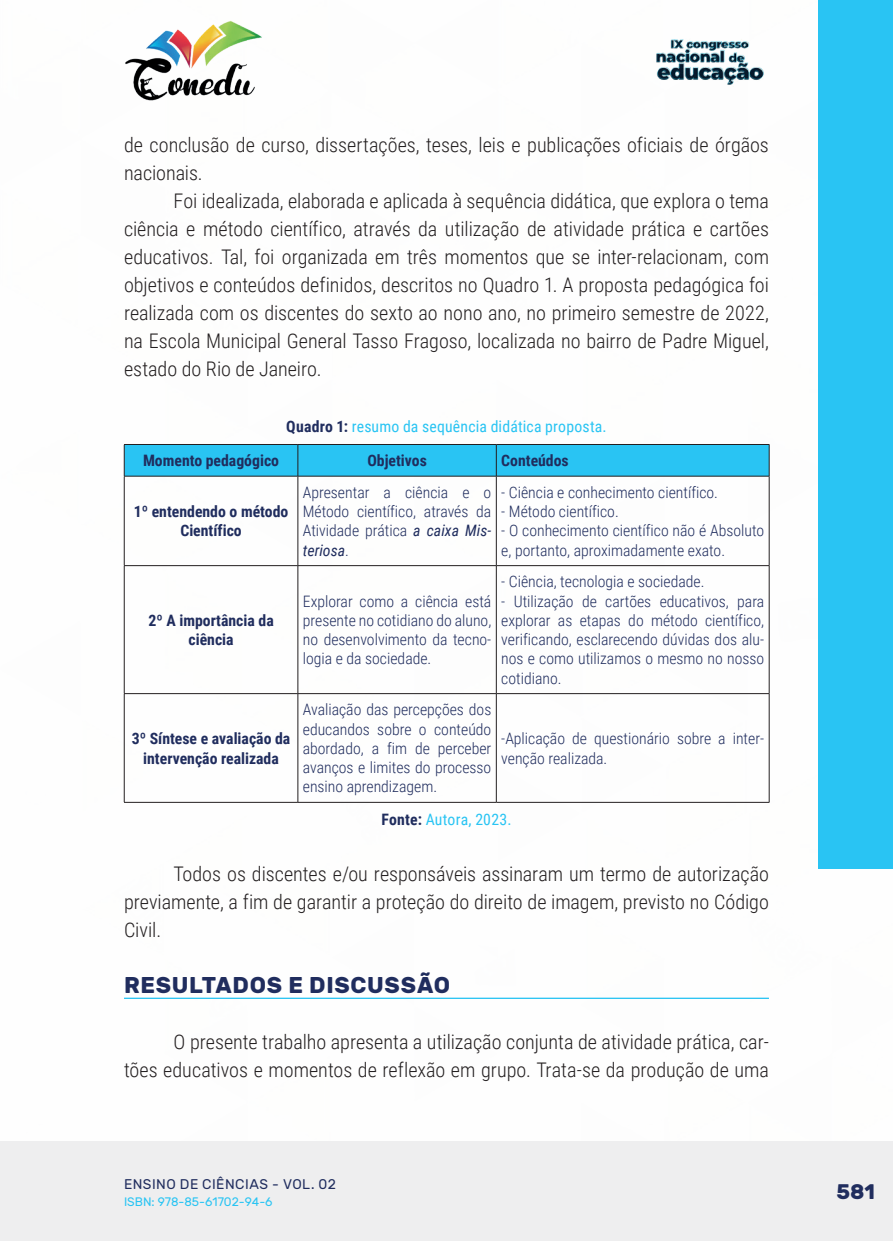
<style>
.page{position:relative;width:893px;height:1241px;background:#fff}
.page>*{position:absolute;margin:0;border:0;box-sizing:border-box;transform-origin:0 0}
._10_SUBTITULO{font:700 22.75px "Rubik";letter-spacing:.03em;color:#202d5e}
.t1{font:700 21px "Rubik";color:#202d5e}
._9_CORPO{font:300 20.12px/28px "Roboto Condensed";color:#231f20;text-align:justify}
._20_CELULAS{font:300 15.75px/19.2px "Roboto Condensed";color:#202d5e;text-align:justify}
._20_CELULAS-2{font:700 15.75px/19.2px "Roboto Condensed";color:#202d5e;text-align:center}
._14_LEGENDAS{font:15.75px "Roboto Condensed";letter-spacing:.01em;color:#29c4f3}
._15_FONTES{font:15.75px "Roboto Condensed";letter-spacing:.015em;color:#29c4f3}
.t2{font:14px "Rubik";letter-spacing:.035em;color:#202d5e}
.t3{font:12.25px "Rubik";color:#29c4f3}
.s1{font-weight:700;color:#202d5e}
.s2{font-weight:400;font-style:italic}
</style>
<div class="page">
<div style="left:0;top:1141px;width:893px;height:99px;background:#eeeeef"></div>
<div style="left:819px;top:0;width:74px;height:868px;background:#29c4f3"></div>
<img style="left:125px;top:20px;width:137px;height:81px">
<img style="left:656px;top:39px;width:108px;height:46px">
<hr style="left:124px;top:997px;width:645px;height:1px;background:#29c4f3">
<div style="left:125px;top:445px;width:644px;height:31px;background:#29c4f3"></div>
<hr style="left:124px;top:444px;width:174px;height:1px;background:#231f20">
<hr style="left:124px;top:444px;width:1px;height:32px;background:#231f20">
<hr style="left:298px;top:444px;width:198px;height:1px;background:#231f20">
<hr style="left:298px;top:444px;width:1px;height:32px;background:#231f20">
<hr style="left:496px;top:444px;width:273px;height:1px;background:#231f20">
<hr style="left:496px;top:444px;width:1px;height:32px;background:#231f20">
<hr style="left:769px;top:444px;width:1px;height:32px;background:#231f20">
<hr style="left:124px;top:476px;width:174px;height:1px;background:#231f20">
<hr style="left:124px;top:476px;width:1px;height:89px;background:#231f20">
<hr style="left:298px;top:476px;width:198px;height:1px;background:#231f20">
<hr style="left:298px;top:476px;width:1px;height:89px;background:#231f20">
<hr style="left:496px;top:476px;width:273px;height:1px;background:#231f20">
<hr style="left:496px;top:476px;width:1px;height:89px;background:#231f20">
<hr style="left:769px;top:476px;width:1px;height:89px;background:#231f20">
<hr style="left:124px;top:565px;width:174px;height:1px;background:#231f20">
<hr style="left:124px;top:565px;width:1px;height:128px;background:#231f20">
<hr style="left:298px;top:565px;width:198px;height:1px;background:#231f20">
<hr style="left:298px;top:565px;width:1px;height:128px;background:#231f20">
<hr style="left:496px;top:565px;width:273px;height:1px;background:#231f20">
<hr style="left:496px;top:565px;width:1px;height:128px;background:#231f20">
<hr style="left:769px;top:565px;width:1px;height:128px;background:#231f20">
<hr style="left:124px;top:693px;width:174px;height:1px;background:#231f20">
<hr style="left:124px;top:693px;width:1px;height:109px;background:#231f20">
<hr style="left:298px;top:693px;width:198px;height:1px;background:#231f20">
<hr style="left:298px;top:693px;width:1px;height:109px;background:#231f20">
<hr style="left:496px;top:693px;width:273px;height:1px;background:#231f20">
<hr style="left:496px;top:693px;width:1px;height:109px;background:#231f20">
<hr style="left:769px;top:693px;width:1px;height:109px;background:#231f20">
<hr style="left:124px;top:802px;width:174px;height:1px;background:#231f20">
<hr style="left:298px;top:802px;width:198px;height:1px;background:#231f20">
<hr style="left:496px;top:802px;width:273px;height:1px;background:#231f20">
<p class="_9_CORPO" style="left:124px;top:130px;width:646px">de conclusão de curso, dissertações, teses, leis e publicações oficiais de órgãos nacionais.</p>
<p class="_9_CORPO" style="left:124px;top:186px;width:646px;text-indent:50px">Foi idealizada, elaborada e aplicada à sequência didática, que explora o tema ciência e método científico, através da utilização de atividade prática e cartões educativos. Tal, foi organizada em três momentos que se inter-relacionam, com objetivos e conteúdos definidos, descritos no Quadro 1. A proposta pedagógica foi realizada com os discentes do sexto ao nono ano, no primeiro semestre de 2022, na Escola Municipal General Tasso Fragoso, localizada no bairro de Padre Miguel, estado do Rio de Janeiro.</p>
<p class="_14_LEGENDAS" style="left:286px;top:415px;width:322px"><span class="s1">Quadro 1:</span> resumo da sequência didática proposta.</p>
<p class="_20_CELULAS-2" style="left:143px;top:450px;width:138px">Momento pedagógico</p>
<p class="_20_CELULAS-2" style="left:367px;top:450px;width:61px">Objetivos</p>
<p class="_20_CELULAS-2" style="left:501px;top:450px;width:69px">Conteúdos</p>
<p class="_20_CELULAS-2" style="left:134px;top:501px;width:156px">1º entendendo o método<br>Científico</p>
<p class="_20_CELULAS" style="left:303px;top:482px;width:190px">Apresentar a ciência e o Método científico, através da Atividade prática <span class="s2">a caixa Mis&shy;teriosa</span>.</p>
<p class="_20_CELULAS" style="left:501px;top:482px;width:218px">- Ciência e conhecimento científico.</p>
<p class="_20_CELULAS" style="left:501px;top:501px;width:119px">- Método científico.</p>
<p class="_20_CELULAS" style="left:501px;top:520px;width:264px">- O conhecimento científico não é Absoluto e, portanto, aproximadamente exato.</p>
<p class="_20_CELULAS-2" style="left:148px;top:610px;width:127px">2º A importância da ciência</p>
<p class="_20_CELULAS-2" style="left:132px;top:728px;width:160px">3º Síntese e avaliação da intervenção realizada</p>
<p class="_20_CELULAS" style="left:303px;top:590px;width:190px">Explorar como a ciência está presente no cotidiano do aluno, no desenvolvimento da tecno&shy;logia e da sociedade.</p>
<p class="_20_CELULAS" style="left:303px;top:699px;width:190px">Avaliação das percepções dos educandos sobre o conteúdo abordado, a fim de perceber avanços e limites do processo ensino aprendizagem.</p>
<p class="_20_CELULAS" style="left:501px;top:571px;width:205px">- Ciência, tecnologia e sociedade.</p>
<p class="_20_CELULAS" style="left:501px;top:590px;width:264px">- Utilização de cartões educativos, para explorar as etapas do método científico, verificando, esclarecendo dúvidas dos alu&shy;nos e como utilizamos o mesmo no nosso cotidiano.</p>
<p class="_20_CELULAS" style="left:501px;top:728px;width:264px">-Aplicação de questionário sobre a inter&shy;venção realizada.</p>
<p class="_15_FONTES" style="left:381px;top:807px;width:131px"><span class="s1">Fonte:</span> Autora, 2023.</p>
<p class="_9_CORPO" style="left:124px;top:858px;width:646px;text-indent:50px">Todos os discentes e/ou responsáveis assinaram um termo de autorização previamente, a fim de garantir a proteção do direito de imagem, previsto no Código Civil.</p>
<p class="_10_SUBTITULO" style="left:124px;top:971px;width:327px">RESULTADOS E DISCUSSÃO</p>
<p class="_9_CORPO" style="left:124px;top:1026px;width:646px;text-align:right">O presente trabalho apresenta a utilização conjunta de atividade prática, car-<br>tões educativos e momentos de reflexão em grupo. Trata-se da produção de uma</p>
<p class="t2" style="left:124px;top:1175px;width:213px">ENSINO DE CIÊNCIAS - VOL. 02</p>
<p class="t3" style="left:124px;top:1194px;width:150px">ISBN: 978-85-61702-94-6</p>
<p class="t1" style="left:836px;top:1179px;width:40px">581</p>
</div>
